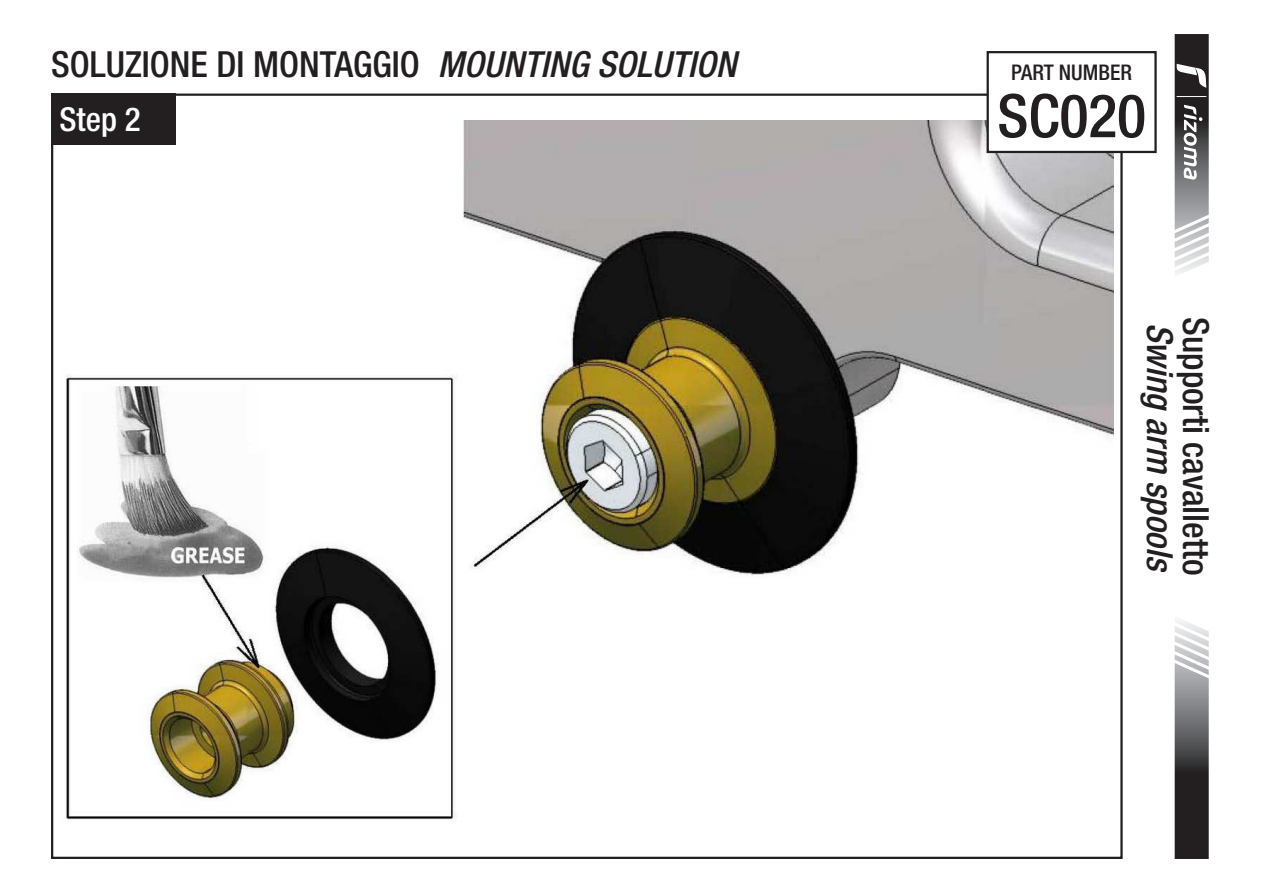
<style>
.page{position:relative;width:1263px;height:893px;background:#fff}
.page>*{position:absolute;margin:0;border:0;box-sizing:border-box;transform-origin:0 0}
.Codice_Prodotto{font:500 condensed 60px "Helvetica Neue LT Std";color:#231f20}
.Titolo_Montaggio{font:500 condensed 36px "Helvetica Neue LT Std";color:#231f20}
.Titolo_Laterale_Mult{font:500 condensed 36px "Helvetica Neue LT Std";color:#231f20}
.Titolo_Laterale_Mult-2{font:italic 500 condensed 36px "Helvetica Neue LT Std";color:#231f20}
.Testo_Progr_Montaggi{font:500 condensed 33px "Helvetica Neue LT Std";color:#fff}
.t1{font:500 condensed 21.6px "Helvetica Neue LT Std";color:#231f20}
.s1{font-style:italic}
</style>
<div class="page">
<img style="left:65px;top:121px;width:1048px;height:699px">
<div style="left:51px;top:94px;width:124px;height:51px;background:#231f20"></div>
<svg style="left:1174px;top:620px;width:35px;height:239px;background:#706f70"></svg>
<svg style="left:1174px;top:34px;width:35px;height:240px"></svg>
<div style="left:988px;top:52px;width:167px;height:100px;background:#fff"></div>
<div style="left:986px;top:51px;width:171px;height:102px;border:2px solid #231f20"></div>
<p class="Titolo_Montaggio" style="left:51px;top:42px;width:687px">SOLUZIONE DI MONTAGGIO <span class="s1">MOUNTING SOLUTION</span></p>
<p class="Testo_Progr_Montaggi" style="left:60px;top:99px;width:83px">Step 2</p>
<p class="t1" style="left:1011px;top:59px;width:122px">PART NUMBER</p>
<p class="Codice_Prodotto" style="left:997px;top:80px;width:150px">SC020</p>
<p class="Titolo_Laterale_Mult-2" style="left:1181px;top:323px;width:251px;rotate:90deg">Swing arm spools</p>
<p class="Titolo_Laterale_Mult" style="left:1217px;top:317px;width:260px;rotate:90deg">Supporti cavalletto</p>
</div>
